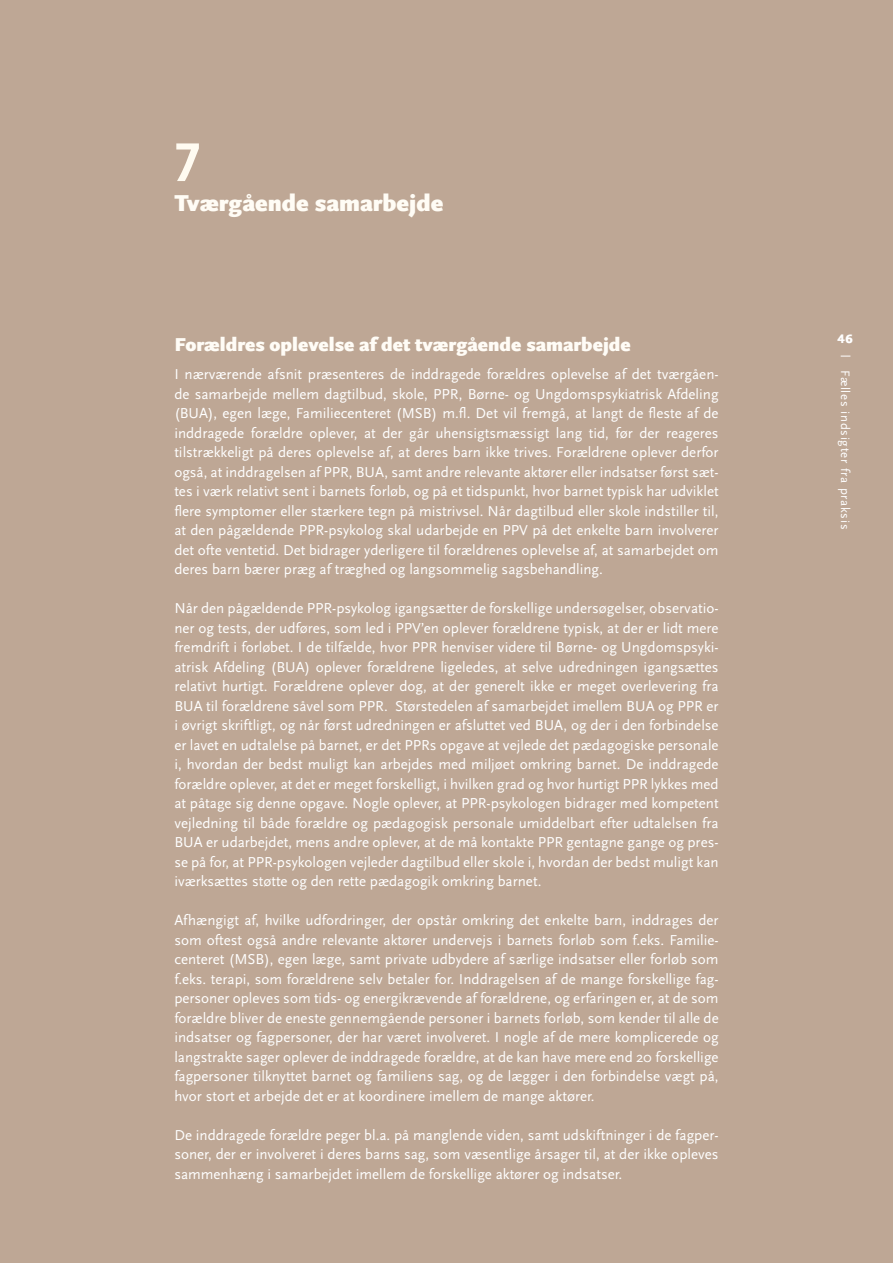
<style>
.page{position:relative;width:893px;height:1263px;background:#bea795}
.page>*{position:absolute;margin:0;border:0;box-sizing:border-box;transform-origin:0 0}
.t1{font:700 57px "Scala Sans OT";color:#fffbf1}
.t2{font:900 24px "Scala Sans OT";color:#fffcf5}
.t3{font:900 19.5px "Scala Sans OT";color:#fffcf6}
.t4{font:15px/19.5px "Scala Sans OT";color:#fff;text-align:justify}
.t5{font:12.75px "Scala Sans OT";letter-spacing:.055em;color:#fff}
.t6{font:900 12.75px "Scala Sans OT";color:#fff}
</style>
<div class="page">
<h1 class="t1" style="left:174px;top:131px;width:26px">7</h1>
<h2 class="t2" style="left:174px;top:189px;width:271px">Tværgående samarbejde</h2>
<h3 class="t3" style="left:174px;top:334px;width:458px">Forældres oplevelse af det tværgående samarbejde</h3>
<p class="t4" style="left:174px;top:365px;width:546px">I nærværende afsnit præsenteres de inddragede forældres oplevelse af det tværgåen&shy;de samarbejde mellem dagtilbud, skole, PPR, Børne- og Ungdomspsykiatrisk Afdeling (BUA), egen læge, Familiecenteret (MSB) m.fl. Det vil fremgå, at langt de fleste af de inddragede forældre oplever, at der går uhensigtsmæssigt lang tid, før der reageres tilstrækkeligt på deres oplevelse af, at deres barn ikke trives. Forældrene oplever derfor også, at inddragelsen af PPR, BUA, samt andre relevante aktører eller indsatser først sæt&shy;tes i værk relativt sent i barnets forløb, og på et tidspunkt, hvor barnet typisk har udviklet flere symptomer eller stærkere tegn på mistrivsel. Når dagtilbud eller skole indstiller til, at den pågældende PPR-psykolog skal udarbejde en PPV på det enkelte barn involverer det ofte ventetid. Det bidrager yderligere til forældrenes oplevelse af, at samarbejdet om deres barn bærer præg af træghed og langsommelig sagsbehandling.</p>
<p class="t4" style="left:174px;top:599px;width:546px">Når den pågældende PPR-psykolog igangsætter de forskellige undersøgelser, observatio&shy;ner og tests, der udføres, som led i PPV’en oplever forældrene typisk, at der er lidt mere fremdrift i forløbet. I de tilfælde, hvor PPR henviser videre til Børne- og Ungdomspsyki&shy;atrisk Afdeling (BUA) oplever forældrene ligeledes, at selve udredningen igangsættes relativt hurtigt. Forældrene oplever dog, at der generelt ikke er meget overlevering fra BUA til forældrene såvel som PPR. Størstedelen af samarbejdet imellem BUA og PPR er i øvrigt skriftligt, og når først udredningen er afsluttet ved BUA, og der i den forbindelse er lavet en udtalelse på barnet, er det PPRs opgave at vejlede det pædagogiske personale i, hvordan der bedst muligt kan arbejdes med miljøet omkring barnet. De inddragede forældre oplever, at det er meget forskelligt, i hvilken grad og hvor hurtigt PPR lykkes med at påtage sig denne opgave. Nogle oplever, at PPR-psykologen bidrager med kompetent vejledning til både forældre og pædagogisk personale umiddelbart efter udtalelsen fra BUA er udarbejdet, mens andre oplever, at de må kontakte PPR gentagne gange og pres&shy;se på for, at PPR-psykologen vejleder dagtilbud eller skole i, hvordan der bedst muligt kan iværksættes støtte og den rette pædagogik omkring barnet.</p>
<p class="t4" style="left:174px;top:911px;width:546px">Afhængigt af, hvilke udfordringer, der opstår omkring det enkelte barn, inddrages der som oftest også andre relevante aktører undervejs i barnets forløb som f.eks. Familie&shy;centeret (MSB), egen læge, samt private udbydere af særlige indsatser eller forløb som f.eks. terapi, som forældrene selv betaler for. Inddragelsen af de mange forskellige fag&shy;personer opleves som tids- og energikrævende af forældrene, og erfaringen er, at de som forældre bliver de eneste gennemgående personer i barnets forløb, som kender til alle de indsatser og fagpersoner, der har været involveret. I nogle af de mere komplicerede og langstrakte sager oplever de inddragede forældre, at de kan have mere end 20 forskellige fagpersoner tilknyttet barnet og familiens sag, og de lægger i den forbindelse vægt på, hvor stort et arbejde det er at koordinere imellem de mange aktører.</p>
<p class="t4" style="left:174px;top:1125px;width:546px">De inddragede forældre peger bl.a. på manglende viden, samt udskiftninger i de fagper&shy;soner, der er involveret i deres barns sag, som væsentlige årsager til, at der ikke opleves sammenhæng i samarbejdet imellem de forskellige aktører og indsatser.</p>
<p class="t6" style="left:837px;top:332px;width:17px">46</p>
<p class="t5" style="left:852px;top:370px;width:161px;rotate:90deg">Fælles indsigter fra praksis</p>
</div>
